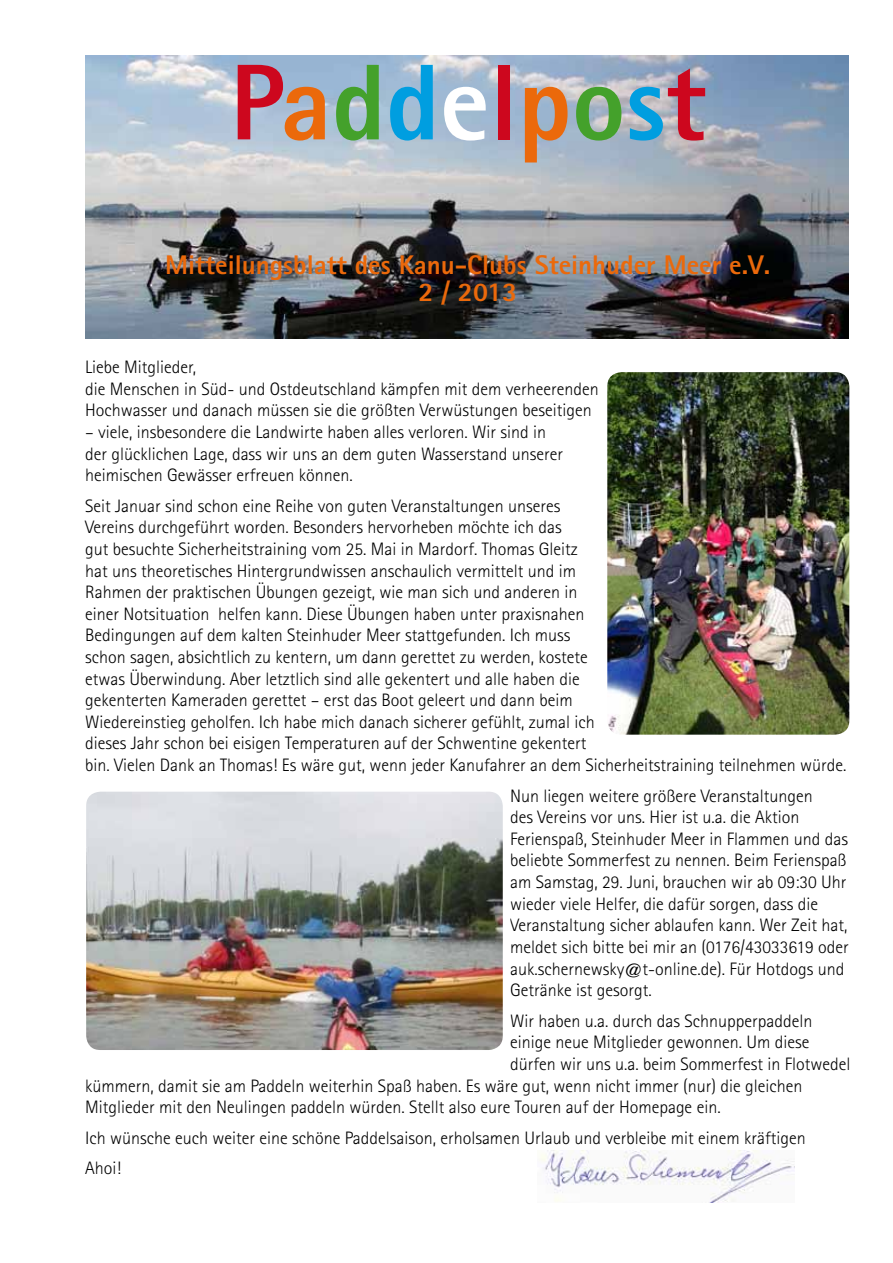
<style>
.page{position:relative;width:893px;height:1263px;background:#fff}
.page>*{position:absolute;margin:0;border:0;box-sizing:border-box;transform-origin:0 0}
.t1{font:800 108px "Rotis Sans Serif";color:#cd071e}
.t2{font:800 27px/27px "Rotis Sans Serif";color:#eb690b;text-align:center}
.t3{font:300 18px/21.6px "Rotis Sans Serif";color:#000}
.s1{color:#eb690b}
.s2{color:#44a12b}
.s3{color:#009ee0}
.s4{color:#fff}
</style>
<div class="page">
<img style="left:85px;top:56px;width:763px;height:282px">
<img style="left:88px;top:793px;width:413px;height:255px">
<div style="left:79px;top:784px;width:431px;height:273px;border:8px solid #fff;border-radius:18px"></div>
<img style="left:540px;top:1150px;width:254px;height:52px">
<img style="left:609px;top:374px;width:239px;height:359px">
<div style="left:600px;top:365px;width:257px;height:377px;border:8px solid #fff;border-radius:18px"></div>
<h1 class="t1" style="left:230px;top:34px;width:477px">P<span class="s1">a</span><span class="s2">d</span><span class="s3">d</span><span class="s4">e</span>l<span class="s1">p</span><span class="s2">o</span><span class="s3">s</span>t</h1>
<h2 class="t2" style="left:165px;top:251px;width:606px">Mitteilungsblatt des Kanu-Clubs Steinhuder Meer e.V.<br>2 / 2013</h2>
<p class="t3" style="left:85px;top:356px;width:515px">Liebe Mitglieder,<br>die Menschen in Süd- und Ostdeutschland kämpfen mit dem verheerenden<br>Hochwasser und danach müssen sie die größten Verwüstungen beseitigen</p>
<p class="t3" style="left:85px;top:421px;width:480px">– viele, insbesondere die Landwirte haben alles verloren. Wir sind in der glücklichen Lage, dass wir uns an dem guten Wasserstand unserer heimischen Gewässer erfreuen können.</p>
<p class="t3" style="left:85px;top:495px;width:763px">Seit Januar sind schon eine Reihe von guten Veranstaltungen unseres<br>Vereins durchgeführt worden. Besonders hervorheben möchte ich das<br>gut besuchte Sicherheitstraining vom 25. Mai in Mardorf. Thomas Gleitz<br>hat uns theoretisches Hintergrundwissen anschaulich vermittelt und im<br>Rahmen der praktischen Übungen gezeigt, wie man sich und anderen in<br>einer Notsituation helfen kann. Diese Übungen haben unter praxisnahen<br>Bedingungen auf dem kalten Steinhuder Meer stattgefunden. Ich muss<br>schon sagen, absichtlich zu kentern, um dann gerettet zu werden, kostete<br>etwas Überwindung. Aber letztlich sind alle gekentert und alle haben die<br>gekenterten Kameraden gerettet – erst das Boot geleert und dann beim<br>Wiedereinstieg geholfen. Ich habe mich danach sicherer gefühlt, zumal ich<br>dieses Jahr schon bei eisigen Temperaturen auf der Schwentine gekentert<br>bin. Vielen Dank an Thomas! Es wäre gut, wenn jeder Kanufahrer an dem Sicherheitstraining teilnehmen würde.</p>
<p class="t3" style="left:510px;top:785px;width:340px">Nun liegen weitere größere Veranstaltungen<br>des Vereins vor uns. Hier ist u.a. die Aktion Ferienspaß, Steinhuder Meer in Flammen und das beliebte Sommerfest zu nennen. Beim Ferienspaß am Samstag, 29. Juni, brauchen wir ab 09:30 Uhr wieder viele Helfer, die dafür sorgen, dass die Veranstaltung sicher ablaufen kann. Wer Zeit hat, meldet sich bitte bei mir an (0176/43033619 oder auk.schernewsky@t-online.de). Für Hotdogs und Getränke ist gesorgt.</p>
<p class="t3" style="left:510px;top:1010px;width:304px">Wir haben u.a. durch das Schnupperpaddeln</p>
<p class="t3" style="left:510px;top:1031px;width:301px">einige neue Mitglieder gewonnen. Um diese</p>
<p class="t3" style="left:510px;top:1053px;width:342px">dürfen wir uns u.a. beim Sommerfest in Flotwedel</p>
<p class="t3" style="left:85px;top:1075px;width:719px">kümmern, damit sie am Paddeln weiterhin Spaß haben. Es wäre gut, wenn nicht immer (nur) die gleichen</p>
<p class="t3" style="left:85px;top:1096px;width:637px">Mitglieder mit den Neulingen paddeln würden. Stellt also eure Touren auf der Homepage ein.</p>
<p class="t3" style="left:85px;top:1122px;width:722px;line-height:30.6px">Ich wünsche euch weiter eine schöne Paddelsaison, erholsamen Urlaub und verbleibe mit einem kräftigen<br>Ahoi!</p>
</div>
